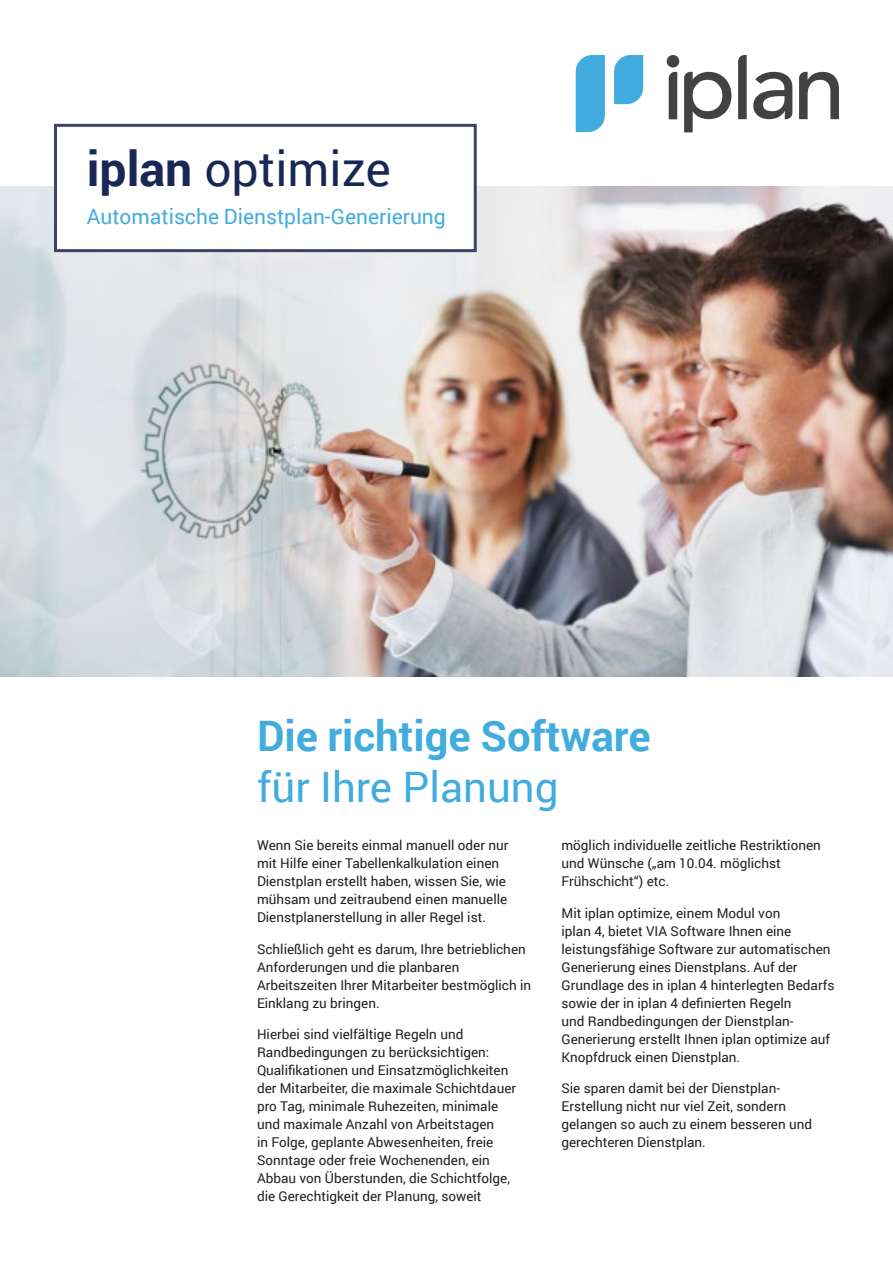
<style>
.page{position:relative;width:893px;height:1263px;background:#fff}
.page>*{position:absolute;margin:0;border:0;box-sizing:border-box;transform-origin:0 0}
.t1{font:48px "Roboto";color:#182754}
.t2{font:700 42px "Roboto";color:#42acde}
.t3{font:42px "Roboto";color:#42acde}
.t4{font:21px "Roboto";color:#42acde}
.t5{font:13.5px/18px "Roboto";color:#231f20}
.s1{font-weight:700}
</style>
<div class="page">
<img style="left:0;top:186px;width:893px;height:491px">
<div style="left:54px;top:124px;width:423px;height:128px;background:#fff;border:3px solid #3e436a"></div>
<svg style="left:738px;top:55px;width:9px;height:64px"></svg>
<svg style="left:753px;top:72px;width:39px;height:47px"></svg>
<svg style="left:799px;top:72px;width:40px;height:47px"></svg>
<svg style="left:667px;top:55px;width:64px;height:77px"></svg>
<svg style="left:576px;top:55px;width:29px;height:77px;background:#4cb0df"></svg>
<svg style="left:614px;top:55px;width:29px;height:49px"></svg>
<p class="t1" style="left:87px;top:136px;width:305px"><span class="s1">iplan</span> optimize</p>
<p class="t4" style="left:87px;top:202px;width:360px">Automatische Dienstplan-Generierung</p>
<p class="t2" style="left:257px;top:706px;width:395px">Die richtige Software</p>
<p class="t3" style="left:257px;top:757px;width:303px">für Ihre Planung</p>
<p class="t5" style="left:561px;top:836px;width:261px">möglich individuelle zeitliche Restriktionen und Wünsche („am 10.04. möglichst<br>Frühschicht“) etc.</p>
<p class="t5" style="left:561px;top:904px;width:274px">Mit iplan optimize, einem Modul von<br>iplan 4, bietet VIA Software Ihnen eine leistungsfähige Software zur automatischen Generierung eines Dienstplans. Auf der Grundlage des in iplan 4 hinterlegten Bedarfs sowie der in iplan 4 definierten Regeln<br>und Randbedingungen der Dienstplan-Generierung erstellt Ihnen iplan optimize auf Knopfdruck einen Dienstplan.</p>
<p class="t5" style="left:561px;top:1079px;width:252px">Sie sparen damit bei der Dienstplan-Erstellung nicht nur viel Zeit, sondern gelangen so auch zu einem besseren und gerechteren Dienstplan.</p>
<p class="t5" style="left:257px;top:836px;width:253px">Wenn Sie bereits einmal manuell oder nur mit Hilfe einer Tabellenkalkulation einen Dienstplan erstellt haben, wissen Sie, wie mühsam und zeitraubend einen manuelle Dienstplanerstellung in aller Regel ist.</p>
<p class="t5" style="left:257px;top:940px;width:276px">Schließlich geht es darum, Ihre betrieblichen Anforderungen und die planbaren Arbeitszeiten Ihrer Mitarbeiter bestmöglich in Einklang zu bringen.</p>
<p class="t5" style="left:257px;top:1025px;width:261px">Hierbei sind vielfältige Regeln und Randbedingungen zu berücksichtigen:<br>Qualifikationen und Einsatzmöglichkeiten der Mitarbeiter, die maximale Schichtdauer pro Tag, minimale Ruhezeiten, minimale und maximale Anzahl von Arbeitstagen<br>in Folge, geplante Abwesenheiten, freie Sonntage oder freie Wochenenden, ein Abbau von Überstunden, die Schichtfolge, die Gerechtigkeit der Planung, soweit</p>
</div>
